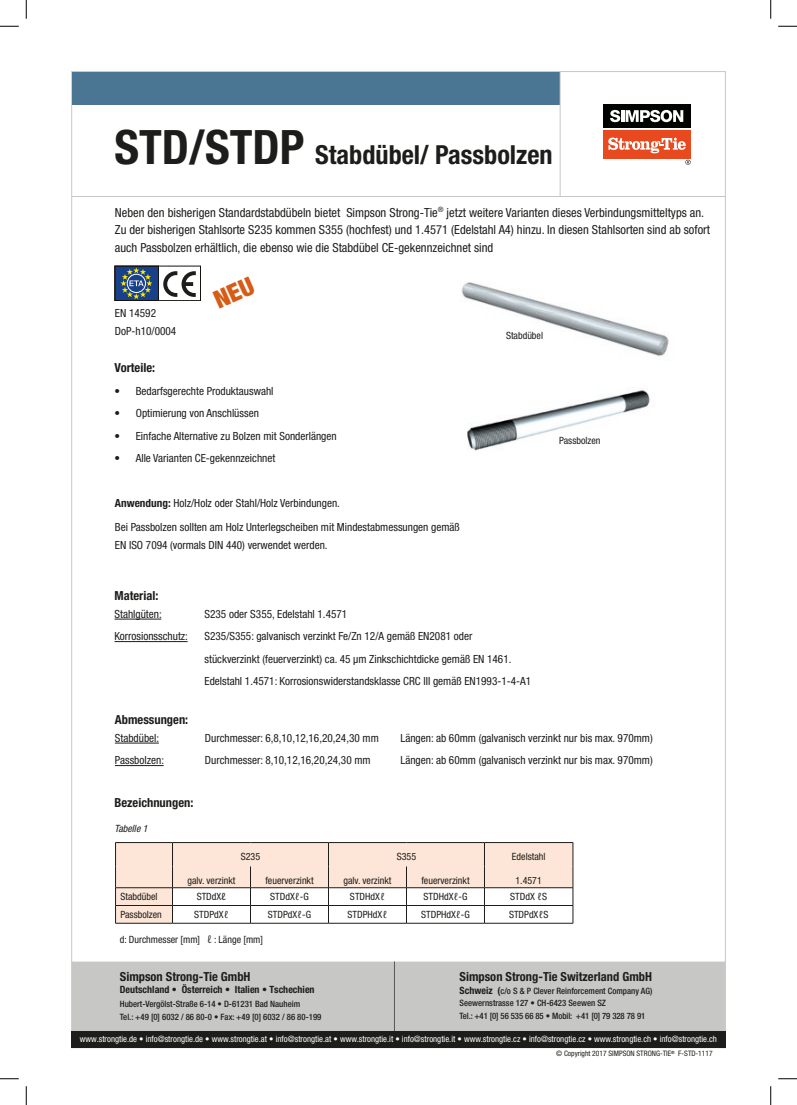
<style>
.page{position:relative;width:797px;height:1105px;background:#fff}
.page>*{position:absolute;margin:0;border:0;box-sizing:border-box;transform-origin:0 0}
.t1{font:700 condensed 26.25px "Helvetica Neue LT Std";color:#1d1d1b}
.t2{font:condensed 12.5px/17.5px "Helvetica Neue LT Std";color:#1d1d1b}
.t3{font:700 condensed 12.5px "Helvetica Neue LT Std";color:#1d1d1b}
.t4{font:condensed 11.25px/17.5px "Helvetica Neue LT Std";color:#1d1d1b}
.t5{font:condensed 10px "Helvetica Neue LT Com";color:#1d1d1b}
.t6{font:700 condensed 10px "Helvetica Neue LT Std";color:#1d1d1b}
.t7{font:condensed 10px "Helvetica Neue LT Std";color:#1d1d1b}
.t8{font:italic condensed 10px "Helvetica Neue LT Std";color:#1d1d1b}
.t9{font:500 condensed 8.75px/12.5px "Helvetica Neue LT Std";color:#1d1d1b}
.t10{font:condensed 8.75px "Helvetica Neue LT Std";color:#fff}
.t11{font:condensed 7.5px "Helvetica Neue LT Std";color:#1d1d1b}
.s1{font-size:47.5px}
.s2{font-weight:700}
.s3{font-family:"Myriad Pro";font-stretch:normal}
.s4{font-weight:400}
.s5{font-weight:700;font-size:10px}
</style>
<div class="page">
<div style="left:71px;top:71px;width:654px;height:977px;background:#fff;border:1px solid #c7c7c6"></div>
<div style="left:72px;top:72px;width:488px;height:33px;background:#4a7593"></div>
<hr style="left:72px;top:196px;width:653px;height:1px;background:#c7c7c6">
<hr style="left:560px;top:72px;width:1px;height:124px;background:#c7c7c6">
<div style="left:72px;top:961px;width:653px;height:86px;background:#c7c7c6;border:1px solid #c7c7c6"></div>
<hr style="left:394px;top:961px;width:1px;height:87px;background:#575756">
<div style="left:71px;top:1031px;width:654px;height:17px;background:#1d1d1b"></div>
<div style="left:603px;top:130px;width:87px;height:29px;background:#e8491e"></div>
<div style="left:603px;top:105px;width:87px;height:23px;background:#000300"></div>
<svg style="left:610px;top:110px;width:73px;height:12px"></svg>
<svg style="left:608px;top:138px;width:78px;height:15px"></svg>
<svg style="left:685px;top:160px;width:5px;height:5px"></svg>
<hr style="left:114px;top:619px;width:47px;height:1px;background:#1d1d1b">
<hr style="left:114px;top:641px;width:74px;height:1px;background:#1d1d1b">
<hr style="left:115px;top:743px;width:44px;height:1px;background:#1d1d1b">
<hr style="left:115px;top:765px;width:49px;height:1px;background:#1d1d1b">
<hr style="left:115px;top:923px;width:57px;height:1px;background:#1d1d1b">
<hr style="left:172px;top:923px;width:78px;height:1px;background:#1d1d1b">
<hr style="left:250px;top:923px;width:78px;height:1px;background:#1d1d1b">
<hr style="left:328px;top:923px;width:78px;height:1px;background:#1d1d1b">
<hr style="left:406px;top:923px;width:78px;height:1px;background:#1d1d1b">
<hr style="left:484px;top:923px;width:89px;height:1px;background:#1d1d1b">
<svg style="left:115px;top:843px;width:458px;height:80px"></svg>
<hr style="left:115px;top:887px;width:57px;height:1px;background:#1d1d1b">
<hr style="left:172px;top:887px;width:78px;height:1px;background:#1d1d1b">
<hr style="left:250px;top:887px;width:78px;height:1px;background:#1d1d1b">
<hr style="left:328px;top:887px;width:78px;height:1px;background:#1d1d1b">
<hr style="left:406px;top:887px;width:78px;height:1px;background:#1d1d1b">
<hr style="left:484px;top:887px;width:89px;height:1px;background:#1d1d1b">
<hr style="left:115px;top:842px;width:57px;height:1px;background:#1d1d1b">
<hr style="left:172px;top:842px;width:78px;height:1px;background:#1d1d1b">
<hr style="left:250px;top:842px;width:78px;height:1px;background:#1d1d1b">
<hr style="left:328px;top:842px;width:78px;height:1px;background:#1d1d1b">
<hr style="left:406px;top:842px;width:78px;height:1px;background:#1d1d1b">
<hr style="left:484px;top:842px;width:89px;height:1px;background:#1d1d1b">
<div style="left:115px;top:266px;width:43px;height:35px;background:#18418a"></div>
<div style="left:115px;top:266px;width:44px;height:35px;border:1px solid #13120d"></div>
<div style="left:114px;top:266px;width:87px;height:35px;border:1px solid #13120d"></div>
<svg style="left:120px;top:267px;width:32px;height:32px"></svg>
<div style="left:127px;top:274px;width:19px;height:19px;border:1px solid #fff;border-radius:50%"></div>
<svg style="left:163px;top:271px;width:33px;height:26px"></svg>
<img style="left:467px;top:390px;width:183px;height:61px">
<img style="left:461px;top:282px;width:208px;height:75px">
<svg style="left:0;top:25px;width:19px;height:2px"></svg>
<svg style="left:778px;top:25px;width:19px;height:2px"></svg>
<svg style="left:0;top:1078px;width:19px;height:1px"></svg>
<svg style="left:778px;top:1078px;width:19px;height:1px"></svg>
<svg style="left:25px;top:0;width:2px;height:19px"></svg>
<svg style="left:25px;top:1086px;width:2px;height:19px"></svg>
<svg style="left:770px;top:0;width:1px;height:19px"></svg>
<svg style="left:770px;top:1086px;width:1px;height:19px"></svg>
<h1 class="t1" style="left:114px;top:139px;width:440px"><span class="s1">STD/STDP</span> Stabdübel/ Passbolzen</h1>
<p class="t2" style="left:115px;top:203px;width:597px">Neben den bisherigen Standardstabdübeln bietet Simpson Strong-Tie<sup>®</sup> jetzt weitere Varianten dieses Verbindungsmitteltyps an.<br>Zu der bisherigen Stahlsorte S235 kommen S355 (hochfest) und 1.4571 (Edelstahl A4) hinzu. In diesen Stahlsorten sind ab sofort auch Passbolzen erhältlich, die ebenso wie die Stabdübel CE-gekennzeichnet sind</p>
<p class="t4" style="left:115px;top:305px;width:63px">EN 14592<br>DoP-h10/0004</p>
<p class="t3" style="left:114px;top:360px;width:42px">Vorteile:</p>
<p class="t4" style="left:114px;top:382px;width:161px">• Bedarfsgerechte Produktauswahl</p>
<p class="t4" style="left:114px;top:404px;width:146px">• Optimierung von Anschlüssen</p>
<p class="t4" style="left:114px;top:427px;width:224px">• Einfache Alternative zu Bolzen mit Sonderlängen</p>
<p class="t4" style="left:114px;top:449px;width:162px">• Alle Varianten CE-gekennzeichnet</p>
<p class="t4" style="left:115px;top:494px;width:226px"><span class="s2">Anwendung:</span> Holz/Holz oder Stahl/Holz Verbindungen.</p>
<p class="t4" style="left:115px;top:518px;width:346px">Bei Passbolzen sollten am Holz Unterlegscheiben mit Mindestabmessungen gemäß<br>EN ISO 7094 (vormals DIN 440) verwendet werden.</p>
<p class="t5" style="left:506px;top:329px;width:39px">Stabdübel</p>
<p class="t5" style="left:559px;top:434px;width:43px">Passbolzen</p>
<p class="t3" style="left:114px;top:588px;width:45px">Material:</p>
<p class="t4" style="left:114px;top:605px;width:49px">Stahlgüten:</p>
<p class="t4" style="left:204px;top:605px;width:144px">S235 oder S355, Edelstahl 1.4571</p>
<p class="t4" style="left:114px;top:628px;width:75px">Korrosionsschutz:</p>
<p class="t4" style="left:204px;top:625px;width:328px;line-height:22.5px">S235/S355: galvanisch verzinkt Fe/Zn 12/A gemäß EN2081 oder<br>stückverzinkt (feuerverzinkt) ca. 45 μm Zinkschichtdicke gemäß EN 1461.<br>Edelstahl 1.4571: Korrosionswiderstandsklasse CRC III gemäß EN1993-1-4-A1</p>
<p class="t3" style="left:115px;top:712px;width:75px">Abmessungen:</p>
<p class="t4" style="left:115px;top:729px;width:46px">Stabdübel:</p>
<p class="t4" style="left:205px;top:729px;width:175px">Durchmesser: 6,8,10,12,16,20,24,30 mm</p>
<p class="t4" style="left:400px;top:729px;width:254px">Längen: ab 60mm (galvanisch verzinkt nur bis max. 970mm)</p>
<p class="t4" style="left:115px;top:752px;width:51px">Passbolzen:</p>
<p class="t4" style="left:205px;top:752px;width:167px">Durchmesser: 8,10,12,16,20,24,30 mm</p>
<p class="t4" style="left:400px;top:752px;width:254px">Längen: ab 60mm (galvanisch verzinkt nur bis max. 970mm)</p>
<p class="t3" style="left:114px;top:794px;width:80px">Bezeichnungen:</p>
<p class="t8" style="left:114px;top:822px;width:35px">Tabelle 1</p>
<p class="t5" style="left:241px;top:850px;width:21px">S235</p>
<p class="t5" style="left:397px;top:850px;width:21px">S355</p>
<p class="t5" style="left:512px;top:850px;width:35px">Edelstahl</p>
<p class="t5" style="left:187px;top:875px;width:50px">galv. verzinkt</p>
<p class="t5" style="left:265px;top:875px;width:50px">feuerverzinkt</p>
<p class="t5" style="left:343px;top:875px;width:50px">galv. verzinkt</p>
<p class="t5" style="left:421px;top:875px;width:50px">feuerverzinkt</p>
<p class="t5" style="left:515px;top:875px;width:28px">1.4571</p>
<p class="t5" style="left:120px;top:891px;width:39px">Stabdübel</p>
<p class="t5" style="left:197px;top:891px;width:31px">STDdX<span class="s3">ℓ</span></p>
<p class="t5" style="left:270px;top:891px;width:40px">STDdXℓ-G</p>
<p class="t5" style="left:350px;top:891px;width:36px">STDHdXℓ</p>
<p class="t5" style="left:423px;top:891px;width:45px">STDHdXℓ-G</p>
<p class="t5" style="left:510px;top:891px;width:39px">STDdX ℓS</p>
<p class="t5" style="left:121px;top:908px;width:43px">Passbolzen</p>
<p class="t5" style="left:194px;top:908px;width:36px">STDPdXℓ</p>
<p class="t5" style="left:268px;top:908px;width:45px">STDPdXℓ-G</p>
<p class="t5" style="left:347px;top:908px;width:41px">STDPHdXℓ</p>
<p class="t5" style="left:421px;top:908px;width:50px">STDPHdXℓ-G</p>
<p class="t5" style="left:509px;top:908px;width:41px">STDPdXℓS</p>
<p class="t7" style="left:120px;top:933px;width:145px">d: Durchmesser [mm] ℓ : Länge [mm]</p>
<p class="t3" style="left:120px;top:969px;width:132px">Simpson Strong-Tie GmbH</p>
<p class="t6" style="left:120px;top:983px;width:196px">Deutschland <span class="s4">•</span> Österreich <span class="s4">•</span> Italien <span class="s4">•</span> Tschechien</p>
<p class="t9" style="left:120px;top:998px;width:203px">Hubert-Vergölst-Straße 6-14 <span class="s4">•</span> D-61231 Bad Nauheim<br>Tel.: +49 [0] 6032 / 86 80-0 <span class="s4">•</span> Fax: +49 [0] 6032 / 86 80-199</p>
<p class="t10" style="left:80px;top:1033px;width:638px">www.strongtie.de • info@strongtie.de • www.strongtie.at • info@strongtie.at • www.strongtie.it • info@strongtie.it • www.strongtie.cz • info@strongtie.cz • www.strongtie.ch • info@strongtie.ch</p>
<p class="t3" style="left:459px;top:969px;width:194px">Simpson Strong-Tie Switzerland GmbH</p>
<p class="t9" style="left:459px;top:984px;width:194px"><span class="s5">Schweiz (</span>c/o S &amp; P Clever Reinforcement Company AG)<br>Seewernstrasse 127 <span class="s4">•</span> CH-6423 Seewen SZ<br>Tel.: +41 [0] 56 535 66 85 <span class="s4">•</span> Mobil: +41 [0] 79 328 78 91</p>
<p class="t11" style="left:556px;top:1049px;width:158px">© Copyright 2017 SIMPSON STRONG-TIE<sup>®</sup> F-STD-1117</p>
</div>
